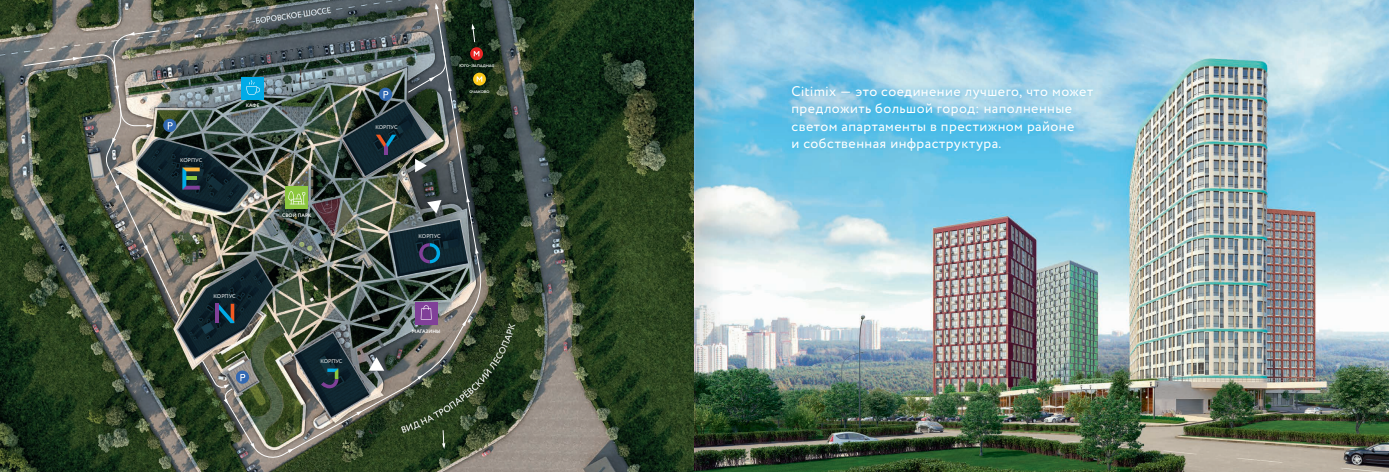
<style>
.page{position:relative;width:1389px;height:472px;background:#fff}
.page>*{position:absolute;margin:0;border:0;box-sizing:border-box;transform-origin:0 0}
.t1{font:14px/17.5px "Circe";letter-spacing:.03em;color:#fff}
.t2{font:5.42px "Circe";color:#fff}
.t3{font:500 5.16px "Room";color:#fff}
.t4{font:700 4.99px "Circe";color:#fff}
</style>
<div class="page">
<img style="left:0;top:0;width:1389px;height:471px">
<svg style="left:472px;top:23px;width:4px;height:18px"></svg>
<svg style="left:473px;top:73px;width:13px;height:12px"></svg>
<img style="left:224px;top:41px;width:258px;height:419px">
<img style="left:295px;top:333px;width:89px;height:83px">
<svg style="left:427px;top:200px;width:14px;height:13px"></svg>
<img style="left:343px;top:3px;width:109px;height:173px">
<div style="left:415px;top:302px;width:22px;height:22px;background:#804098"></div>
<svg style="left:421px;top:305px;width:11px;height:14px"></svg>
<img style="left:23px;top:30px;width:250px;height:358px">
<div style="left:286px;top:186px;width:22px;height:22px;background:#8bc63e"></div>
<svg style="left:288px;top:191px;width:17px;height:13px"></svg>
<div style="left:787px;top:80px;width:311px;height:76px;background:#00aeef;opacity:.25"></div>
<img style="left:694px;top:0;width:33px;height:471px">
<p class="t2" style="left:180px;top:156px;width:24px">КОРПУС</p>
<p class="t4" style="left:246px;top:102px;width:15px">КАФЕ</p>
<p class="t4" style="left:282px;top:211px;width:31px">СВОЙ ПАРК</p>
<p class="t2" style="left:214px;top:292px;width:24px">КОРПУС</p>
<p class="t2" style="left:320px;top:357px;width:24px">КОРПУС</p>
<p class="t2" style="left:375px;top:123px;width:24px">КОРПУС</p>
<p class="t3" style="left:460px;top:63px;width:36px">Юго-Западная</p>
<p class="t3" style="left:469px;top:88px;width:22px">очаково</p>
<p class="t2" style="left:419px;top:232px;width:24px">КОРПУС</p>
<p class="t4" style="left:412px;top:327px;width:30px">МАГАЗИНЫ</p>
<p class="t1" style="left:791px;top:83px;width:303px">Citimix — это соединение лучшего, что может предложить большой город: наполненные светом апартаменты в престижном районе<br>и собственная инфраструктура.</p>
</div>
